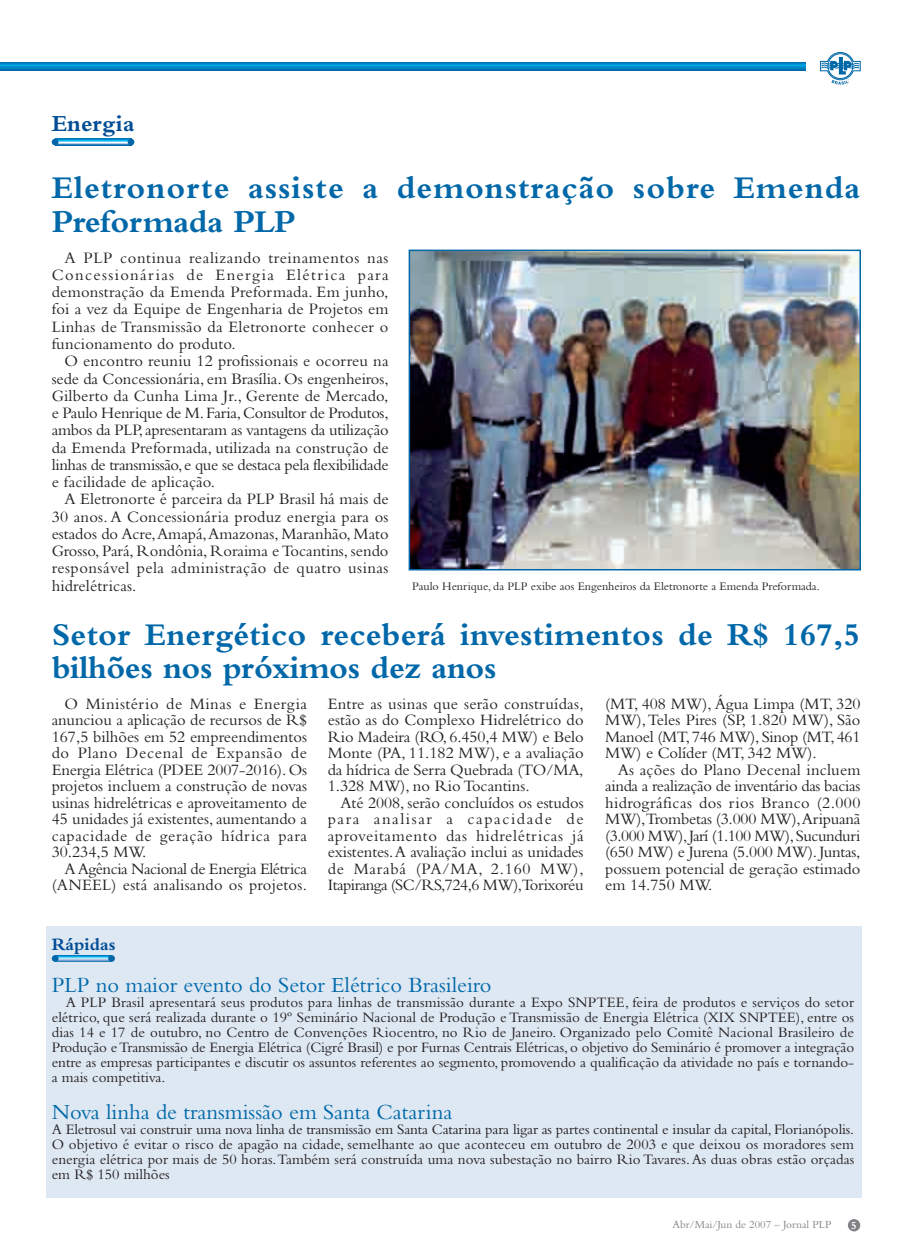
<style>
.page{position:relative;width:904px;height:1260px;background:#fff}
.page>*{position:absolute;margin:0;border:0;box-sizing:border-box;transform-origin:0 0}
.t1{font:700 33px/33.8px "Bembo";letter-spacing:.01em;color:#0068a9}
.t2{font:700 33px/33px "Bembo";letter-spacing:.03em;color:#0068a9}
.t3{font:700 24px "Bembo";color:#014d95}
.t4{font:22.5px "Bembo";color:#0068a9}
.t5{font:700 18px "Bembo";color:#014d95}
.t6{font:16.5px/16.5px "Bembo";color:#231f20;text-align:justify}
.t7{font:15px/15px "Bembo";color:#231f20;text-align:justify}
.t8{font:12px "Bembo";color:#231f20}
.t9{font:11.25px "Bembo";color:#808285}
.t10{font:700 11.25px "Bembo";color:#fff}
</style>
<div class="page">
<img style="left:411px;top:252px;width:446px;height:315px">
<div style="left:408px;top:249px;width:452px;height:321px;border:2px solid #0068a9"></div>
<div style="left:847px;top:1219px;width:13px;height:12px;background:#808285;border-radius:50%"></div>
<svg style="left:820px;top:52px;width:40px;height:33px"></svg>
<hr style="left:0;top:70px;width:805px;height:1px;background:#0068a9">
<hr style="left:0;top:69px;width:805px;height:1px;background:#0078ba">
<hr style="left:0;top:68px;width:805px;height:1px;background:#0081c2">
<hr style="left:0;top:67px;width:805px;height:1px;background:#0089ca">
<hr style="left:0;top:66px;width:805px;height:1px;background:#009adb">
<hr style="left:0;top:65px;width:805px;height:1px;background:#00a4e5">
<svg style="left:0;top:62px;width:805px;height:3px"></svg>
<hr style="left:55px;top:145px;width:76px;height:1px;background:#0068a9">
<hr style="left:55px;top:144px;width:76px;height:1px;background:#73a1ce">
<hr style="left:55px;top:143px;width:76px;height:1px;background:#b4c9e3">
<hr style="left:55px;top:141px;width:76px;height:1px;background:#6bcff6">
<hr style="left:55px;top:140px;width:76px;height:1px;background:#00aeef">
<hr style="left:55px;top:139px;width:76px;height:1px;background:#0078ba">
<svg style="left:128px;top:139px;width:6px;height:6px"></svg>
<svg style="left:52px;top:139px;width:6px;height:6px"></svg>
<div style="left:46px;top:926px;width:815px;height:271px;background:#dee8f3"></div>
<hr style="left:55px;top:961px;width:57px;height:1px;background:#0068a9">
<hr style="left:55px;top:960px;width:57px;height:1px;background:#73a1ce">
<hr style="left:55px;top:959px;width:57px;height:1px;background:#b4c9e3">
<hr style="left:55px;top:958px;width:57px;height:1px;background:#fff">
<hr style="left:55px;top:957px;width:57px;height:1px;background:#6bcff6">
<hr style="left:55px;top:956px;width:57px;height:1px;background:#00aeef">
<hr style="left:55px;top:955px;width:57px;height:1px;background:#0078ba">
<div style="left:108px;top:955px;width:7px;height:6px;background:#0068a9;border-radius:50%"></div>
<svg style="left:52px;top:955px;width:6px;height:6px"></svg>
<h2 class="t3" style="left:52px;top:115px;width:84px">Energia</h2>
<h1 class="t2" style="left:52px;top:175px;width:810px">Eletronorte assiste a demonstração sobre Emenda<br>Preformada PLP</h1>
<p class="t6" style="left:52px;top:250px;width:338px;line-height:17.2px;text-indent:13px">A PLP continua realizando treinamentos nas Concessionárias de Energia Elétrica para demonstração da Emenda Preformada. Em junho, foi a vez da Equipe de Engenharia de Projetos em Linhas de Transmissão da Eletronorte conhecer o funcionamento do produto.</p>
<p class="t6" style="left:52px;top:354px;width:338px;line-height:17.2px;text-indent:13px">O encontro reuniu 12 profissionais e ocorreu na sede da Concessionária, em Brasília. Os engenheiros, Gilberto da Cunha Lima Jr., Gerente de Mercado, e Paulo Henrique de M. Faria, Consultor de Produtos, ambos da PLP, apresentaram as vantagens da utilização da Emenda Preformada, utilizada na construção de linhas de transmissão, e que se destaca pela flexibilidade e facilidade de aplicação.</p>
<p class="t6" style="left:52px;top:492px;width:338px;line-height:17.2px;text-indent:13px">A Eletronorte é parceira da PLP Brasil há mais de 30 anos. A Concessionária produz energia para os estados do Acre, Amapá, Amazonas, Maranhão, Mato Grosso, Pará, Rondônia, Roraima e Tocantins, sendo responsável pela administração de quatro usinas hidrelétricas.</p>
<h1 class="t1" style="left:52px;top:620px;width:810px">Setor Energético receberá investimentos de R$ 167,5 bilhões nos próximos dez anos</h1>
<p class="t6" style="left:52px;top:697px;width:257px;text-indent:13px">O Ministério de Minas e Energia anunciou a aplicação de recursos de R$ 167,5 bilhões em 52 empreendimentos do Plano Decenal de Expansão de Energia Elétrica (PDEE 2007-2016). Os projetos incluem a construção de novas usinas hidrelétricas e aproveitamento de 45 unidades já existentes, aumentando a capacidade de geração hídrica para 30.234,5 MW.</p>
<p class="t6" style="left:52px;top:862px;width:257px;text-align:right">A Agência Nacional de Energia Elétrica (ANEEL) está analisando os projetos.</p>
<p class="t8" style="left:412px;top:581px;width:409px">Paulo Henrique, da PLP exibe aos Engenheiros da Eletronorte a Emenda Preformada.</p>
<p class="t6" style="left:605px;top:697px;width:257px">(MT, 408 MW), Água Limpa (MT, 320<br>MW), Teles Pires (SP, 1.820 MW), São Manoel (MT, 746 MW), Sinop (MT, 461<br>MW) e Colíder (MT, 342 MW).</p>
<p class="t6" style="left:605px;top:763px;width:257px;text-indent:13px">As ações do Plano Decenal incluem ainda a realização de inventário das bacias hidrográficas dos rios Branco (2.000<br>MW),Trombetas (3.000 MW),Aripuanã (3.000 MW), Jarí (1.100 MW), Sucunduri (650 MW) e Jurena (5.000 MW). Juntas, possuem potencial de geração estimado em 14.750 MW.</p>
<p class="t6" style="left:327px;top:697px;width:257px">Entre as usinas que serão construídas, estão as do Complexo Hidrelétrico do Rio Madeira (RO, 6.450,4 MW) e Belo Monte (PA, 11.182 MW), e a avaliação da hídrica de Serra Quebrada (TO/MA, 1.328 MW), no Rio Tocantins.</p>
<p class="t6" style="left:327px;top:796px;width:257px;text-indent:13px">Até 2008, serão concluídos os estudos para analisar a capacidade de aproveitamento das hidrelétricas já existentes. A avaliação inclui as unidades de Marabá (PA/MA, 2.160 MW), Itapiranga (SC/RS,724,6 MW),Torixoréu</p>
<p class="t5" style="left:52px;top:938px;width:65px">Rápidas</p>
<h3 class="t4" style="left:52px;top:976px;width:441px">PLP no maior evento do Setor Elétrico Brasileiro</h3>
<p class="t7" style="left:52px;top:996px;width:803px;text-indent:14px">A PLP Brasil apresentará seus produtos para linhas de transmissão durante a Expo SNPTEE, feira de produtos e serviços do setor elétrico, que será realizada durante o 19º Seminário Nacional de Produção e Transmissão de Energia Elétrica (XIX SNPTEE), entre os dias 14 e 17 de outubro, no Centro de Convenções Riocentro, no Rio de Janeiro. Organizado pelo Comitê Nacional Brasileiro de Produção e Transmissão de Energia Elétrica (Cigré Brasil) e por Furnas Centrais Elétricas, o objetivo do Seminário é promover a integração entre as empresas participantes e discutir os assuntos referentes ao segmento, promovendo a qualificação da atividade no país e tornando&shy;a mais competitiva.</p>
<h3 class="t4" style="left:52px;top:1104px;width:402px">Nova linha de transmissão em Santa Catarina</h3>
<p class="t7" style="left:52px;top:1123px;width:803px">A Eletrosul vai construir uma nova linha de transmissão em Santa Catarina para ligar as partes continental e insular da capital, Florianópolis.<br>O objetivo é evitar o risco de apagão na cidade, semelhante ao que aconteceu em outubro de 2003 e que deixou os moradores sem energia elétrica por mais de 50 horas. Também será construída uma nova subestação no bairro Rio Tavares. As duas obras estão orçadas em R$ 150 milhões</p>
<p class="t9" style="left:672px;top:1220px;width:160px">Abr/Mai/Jun de 2007 – Jornal PLP</p>
<p class="t10" style="left:851px;top:1221px;width:7px">5</p>
</div>
